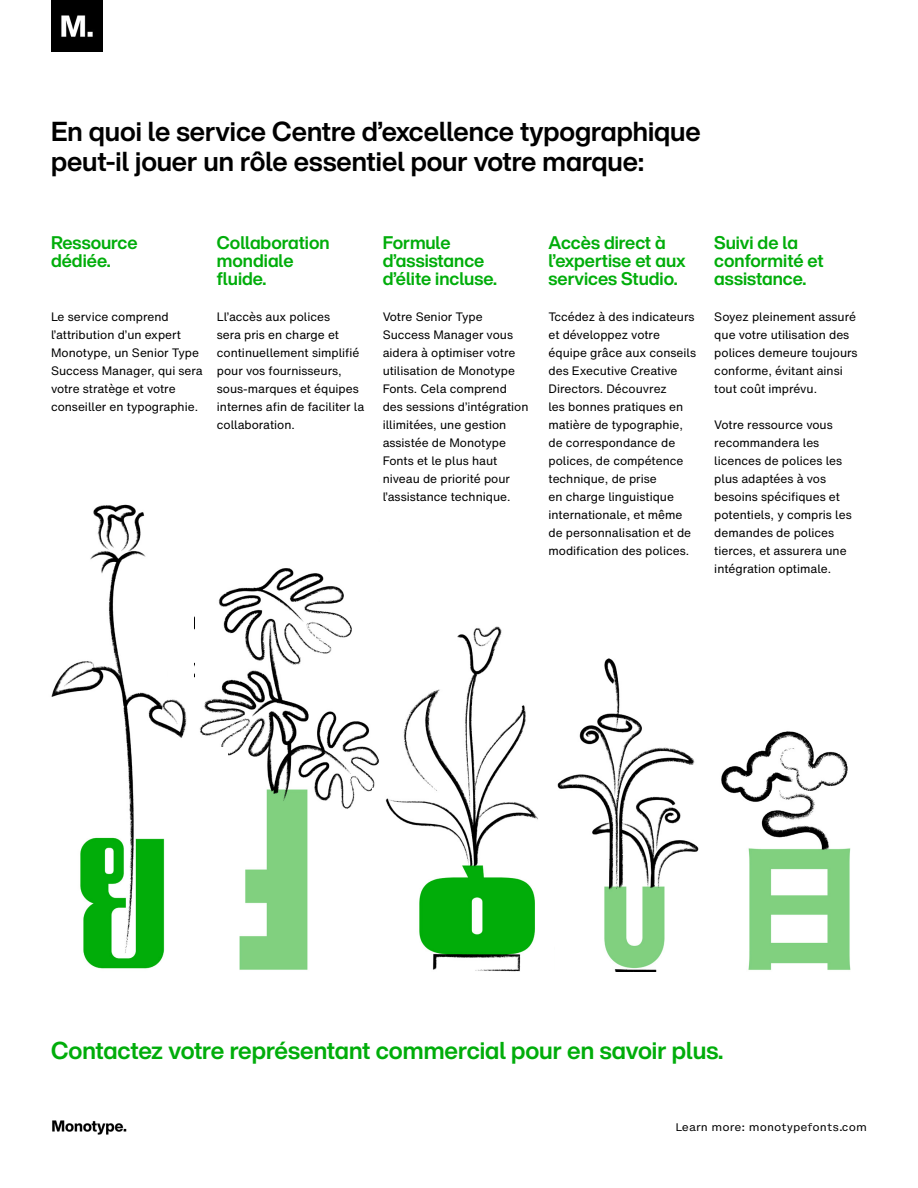
<style>
.page{position:relative;width:918px;height:1188px;background:#fff}
.page>*{position:absolute;margin:0;border:0;box-sizing:border-box;transform-origin:0 0}
.t1{font:700 27px/30px "Helvetica Now MT Disp";color:#000}
.t2{font:700 24px "Helvetica Now MT Disp";color:#00ad0a}
.t3{font:700 18px/18px "Helvetica Now MT Disp";color:#00ad0a}
.t4{font:12px/18px "Helvetica Now MT Text";color:#000}
.t5{font:10.5px "Helvetica Now MT Micro";color:#000}
</style>
<div class="page">
<img style="left:51px;top:0;width:51px;height:51px">
<img style="left:52px;top:1120px;width:75px;height:14px">
<img style="left:721px;top:731px;width:130px;height:239px">
<img style="left:385px;top:626px;width:153px;height:346px">
<img style="left:51px;top:504px;width:136px;height:465px">
<div style="left:48px;top:726px;width:50px;height:104px;background:#fff"></div>
<div style="left:48px;top:559px;width:15px;height:100px;background:#fff"></div>
<div style="left:168px;top:581px;width:26px;height:104px;background:#fff"></div>
<img style="left:557px;top:658px;width:142px;height:313px">
<div style="left:553px;top:807px;width:35px;height:46px;background:#fff"></div>
<img style="left:199px;top:568px;width:180px;height:402px">
<div style="left:195px;top:747px;width:33px;height:69px;background:#fff"></div>
<div style="left:347px;top:821px;width:33px;height:150px;background:#fff"></div>
<div style="left:339px;top:640px;width:41px;height:58px;background:#fff"></div>
<div style="left:372px;top:788px;width:9px;height:168px;background:#fff"></div>
<h1 class="t1" style="left:51px;top:116px;width:651px">En quoi le service Centre d’excellence typographique peut-il jouer un rôle essentiel pour votre marque:</h1>
<h3 class="t3" style="left:51px;top:234px;width:88px">Ressource dédiée.</h3>
<h3 class="t3" style="left:217px;top:234px;width:114px">Collaboration mondiale fluide.</h3>
<h3 class="t3" style="left:383px;top:234px;width:116px">Formule d’assistance d’élite incluse.</h3>
<h3 class="t3" style="left:549px;top:234px;width:139px">Accès direct à l’expertise et aux services Studio.</h3>
<p class="t4" style="left:51px;top:308px;width:153px">Le service comprend l’attribution d’un expert<br>Monotype, un Senior Type<br>Success Manager, qui sera votre stratège et votre conseiller en typographie.</p>
<p class="t4" style="left:217px;top:308px;width:149px">Ll’accès aux polices<br>sera pris en charge et continuellement simplifié pour vos fournisseurs, sous-marques et équipes internes afin de faciliter la collaboration.</p>
<p class="t4" style="left:383px;top:308px;width:147px">Votre Senior Type<br>Success Manager vous aidera à optimiser votre utilisation de Monotype<br>Fonts. Cela comprend des sessions d’intégration illimitées, une gestion assistée de Monotype<br>Fonts et le plus haut niveau de priorité pour l’assistance technique.</p>
<p class="t4" style="left:549px;top:308px;width:149px">Tccédez à des indicateurs et développez votre équipe grâce aux conseils des Executive Creative<br>Directors. Découvrez<br>les bonnes pratiques en matière de typographie, de correspondance de polices, de compétence technique, de prise<br>en charge linguistique internationale, et même de personnalisation et de modification des polices.</p>
<h3 class="t3" style="left:714px;top:234px;width:111px">Suivi de la conformité et assistance.</h3>
<p class="t4" style="left:714px;top:308px;width:145px">Soyez pleinement assuré que votre utilisation des polices demeure toujours conforme, évitant ainsi tout coût imprévu.</p>
<p class="t4" style="left:714px;top:416px;width:139px">Votre ressource vous recommandera les licences de polices les plus adaptées à vos besoins spécifiques et potentiels, y compris les demandes de polices tierces, et assurera une intégration optimale.</p>
<h2 class="t2" style="left:51px;top:1034px;width:674px">Contactez votre représentant commercial pour en savoir plus.</h2>
<p class="t5" style="left:675px;top:1119px;width:193px">Learn more: monotypefonts.com</p>
</div>
